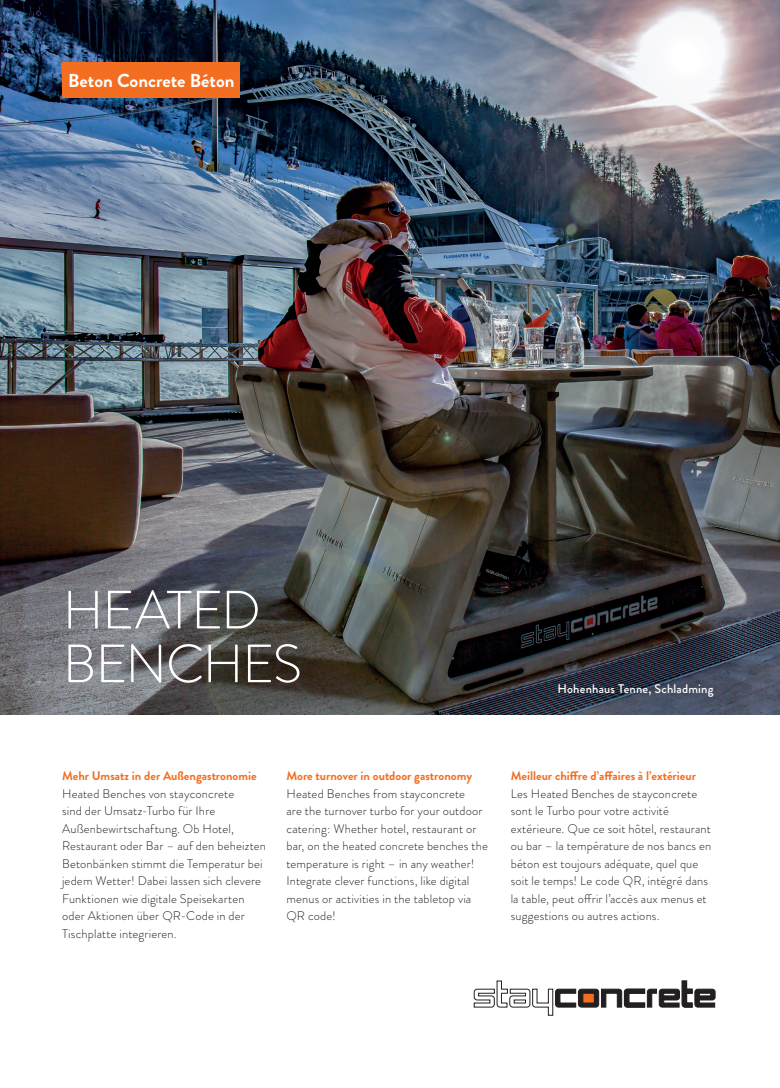
<style>
.page{position:relative;width:780px;height:1088px;background:#fff}
.page>*{position:absolute;margin:0;border:0;box-sizing:border-box;transform-origin:0 0}
.t1{font:300 53.75px/53.8px "Brandon Grotesque";letter-spacing:-.02em;color:#fff}
.t2{font:700 18.75px "Brandon Grotesque";color:#fff}
.t3{font:300 12.5px/17.5px "Brandon Grotesque";letter-spacing:.015em;color:#231f20}
.t4{font:700 12.5px "Brandon Grotesque";color:#f36e21}
.t5{font:500 12.5px "Brandon Grotesque";letter-spacing:.015em;color:#fff}
</style>
<div class="page">
<img style="left:0;top:0;width:780px;height:715px">
<svg style="left:473px;top:980px;width:243px;height:36px"></svg>
<div style="left:63px;top:63px;width:177px;height:35px;background:#f36e21"></div>
<h2 class="t2" style="left:68px;top:67px;width:168px">Beton Concrete Béton</h2>
<h1 class="t1" style="left:63px;top:583px;width:241px">HEATED<br>BENCHES</h1>
<p class="t5" style="left:557px;top:680px;width:157px">Hohenhaus Tenne, Schladming</p>
<p class="t4" style="left:62px;top:767px;width:196px">Mehr Umsatz in der Außengastronomie</p>
<p class="t3" style="left:62px;top:784px;width:205px">Heated Benches von stayconcrete<br>sind der Umsatz-Turbo für Ihre Außenbewirtschaftung. Ob Hotel, Restaurant oder Bar – auf den beheizten Betonbänken stimmt die Temperatur bei jedem Wetter! Dabei lassen sich clevere Funktionen wie digitale Speisekarten oder Aktionen über QR-Code in der Tischplatte integrieren.</p>
<p class="t4" style="left:286px;top:767px;width:187px">More turnover in outdoor gastronomy</p>
<p class="t3" style="left:286px;top:784px;width:203px">Heated Benches from stayconcrete<br>are the turnover turbo for your outdoor catering: Whether hotel, restaurant or bar, on the heated concrete benches the temperature is right – in any weather!<br>Integrate clever functions, like digital menus or activities in the tabletop via QR code!</p>
<p class="t4" style="left:510px;top:767px;width:187px">Meilleur chiffre d’affaires à l’extérieur</p>
<p class="t3" style="left:510px;top:784px;width:202px">Les Heated Benches de stayconcrete sont le Turbo pour votre activité extérieure. Que ce soit hôtel, restaurant ou bar – la température de nos bancs en béton est toujours adéquate, quel que soit le temps! Le code QR, intégré dans la table, peut offrir l’accès aux menus et suggestions ou autres actions.</p>
</div>
